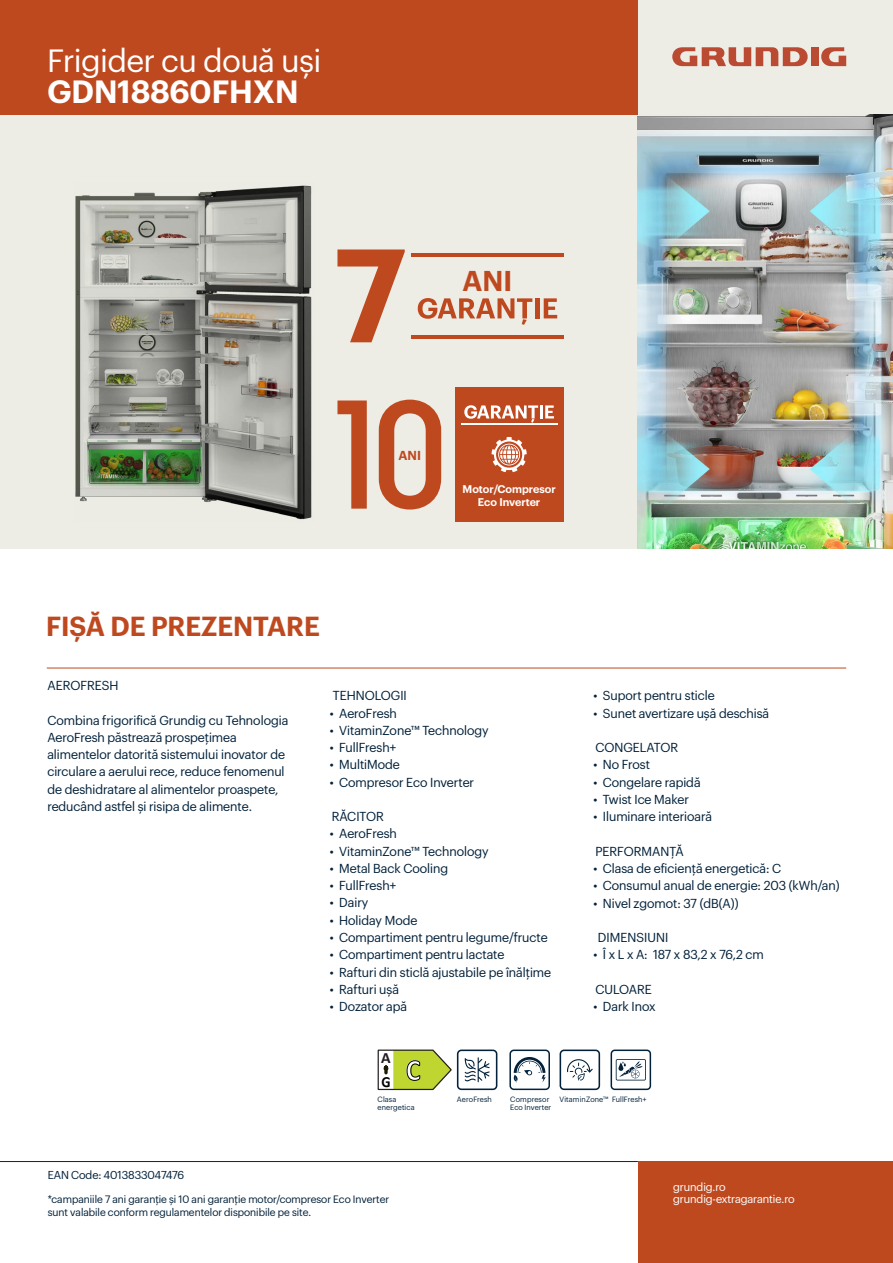
<style>
.page{position:relative;width:893px;height:1263px;background:#fff}
.page>*{position:absolute;margin:0;border:0;box-sizing:border-box;transform-origin:0 0}
.t1{font:31.5px "Grundig Basics";color:#fff}
.t2{font:600 31.5px "Grundig Basics";color:#fff}
.t3{font:700 31.05px "Calibri";color:#fff;scale:.93 1}
.t4{font:600 28.05px "Grundig Basics";color:#bf491f}
.t5{font:600 27px "Grundig Basics";color:#bf491f}
.t6{font:700 15.75px "Calibri";color:#241c1f}
.t7{font:700 15.45px "Calibri";color:#000;scale:.93 1}
.t8{font:12.75px/17.2px "Grundig Basics";color:#02213a}
.t9{font:600 12.75px "Grundig Basics";color:#bf491f}
.t10{font:11.25px/12.8px "Grundig Basics";letter-spacing:-.005em;color:#fff}
.t11{font:11.25px "Grundig Basics";letter-spacing:-.005em;color:#02213a}
.t12{font:600 10.95px/13px "Grundig Basics";color:#fff;text-align:center}
.t13{font:10.5px/13.5px "Grundig Basics";color:#02213a}
.t14{font:7.5px/8.2px "Grundig Basics";letter-spacing:.02em;color:#02213a}
</style>
<div class="page">
<div style="left:0;top:0;width:893px;height:549px;background:#edede6"></div>
<img style="left:638px;top:115px;width:255px;height:434px">
<div style="left:811px;top:47px;width:7px;height:19px;background:#ba4a32"></div>
<svg style="left:818px;top:47px;width:28px;height:19px"></svg>
<svg style="left:672px;top:47px;width:136px;height:19px"></svg>
<div style="left:0;top:0;width:638px;height:115px;background:#bf491f"></div>
<hr style="left:47px;top:668px;width:799px;height:1px;background:#bf491f">
<hr style="left:0;top:1161px;width:638px;height:1px;background:#231f20">
<div style="left:639px;top:1161px;width:254px;height:102px;background:#bf491f"></div>
<img style="left:75px;top:185px;width:237px;height:335px">
<div style="left:509px;top:1049px;width:41px;height:41px;border:2px solid #02213a;border-radius:4px"></div>
<svg style="left:513px;top:1057px;width:33px;height:26px"></svg>
<div style="left:611px;top:1049px;width:40px;height:41px;border:2px solid #02213a;border-radius:3px"></div>
<svg style="left:616px;top:1059px;width:30px;height:21px"></svg>
<div style="left:560px;top:1049px;width:40px;height:41px;border:2px solid #02213a;border-radius:4px"></div>
<svg style="left:567px;top:1059px;width:26px;height:21px"></svg>
<div style="left:457px;top:1049px;width:40px;height:41px;border:2px solid #02213a;border-radius:4px"></div>
<svg style="left:465px;top:1057px;width:25px;height:25px"></svg>
<div style="left:455px;top:387px;width:108px;height:135px;background:#bf491f"></div>
<svg style="left:337px;top:400px;width:30px;height:109px"></svg>
<svg style="left:379px;top:400px;width:62px;height:109px"></svg>
<svg style="left:491px;top:437px;width:36px;height:35px"></svg>
<svg style="left:464px;top:405px;width:90px;height:18px"></svg>
<hr style="left:461px;top:423px;width:96px;height:2px;background:#fff">
<svg style="left:337px;top:249px;width:68px;height:93px"></svg>
<svg style="left:418px;top:298px;width:114px;height:27px"></svg>
<div style="left:535px;top:298px;width:5px;height:20px;background:#bf491f"></div>
<svg style="left:544px;top:298px;width:13px;height:20px"></svg>
<hr style="left:411px;top:254px;width:152px;height:3px;background:#bf491f">
<hr style="left:411px;top:335px;width:152px;height:3px;background:#bf491f">
<svg style="left:377px;top:1049px;width:75px;height:42px"></svg>
<h1 class="t1" style="left:47px;top:37px;width:275px">Frigider cu două uși</h1>
<h1 class="t2" style="left:47px;top:68px;width:253px">GDN18860FHXN</h1>
<h3 class="t4" style="left:463px;top:259px;width:51px">ANI</h3>
<p class="t9" style="left:399px;top:446px;width:24px">ANI</p>
<p class="t12" style="left:462px;top:482px;width:95px">Motor/Compresor<br>Eco Inverter</p>
<h3 class="t5" style="left:46px;top:605px;width:275px">FIȘĂ DE PREZENTARE</h3>
<p class="t8" style="left:47px;top:676px;width:73px">AEROFRESH</p>
<p class="t8" style="left:47px;top:710px;width:242px">Combina frigorifică Grundig cu Tehnologia AeroFresh păstrează prospețimea alimentelor datorită sistemului inovator de circulare a aerului rece, reduce fenomenul de deshidratare al alimentelor proaspete, reducând astfel și risipa de alimente.</p>
<p class="t8" style="left:333px;top:686px;width:75px">TEHNOLOGII</p>
<p class="t8" style="left:330px;top:703px;width:68px">• AeroFresh</p>
<p class="t8" style="left:330px;top:721px;width:160px">• VitaminZone™ Technology</p>
<p class="t8" style="left:330px;top:738px;width:67px">• FullFresh+</p>
<p class="t8" style="left:330px;top:755px;width:71px">• MultiMode</p>
<p class="t8" style="left:330px;top:772px;width:146px">• Compresor Eco Inverter</p>
<p class="t8" style="left:332px;top:807px;width:54px">RĂCITOR</p>
<p class="t8" style="left:330px;top:824px;width:68px">• AeroFresh</p>
<p class="t8" style="left:330px;top:841px;width:160px">• VitaminZone™ Technology</p>
<p class="t8" style="left:330px;top:859px;width:120px">• Metal Back Cooling</p>
<p class="t8" style="left:330px;top:876px;width:67px">• FullFresh+</p>
<p class="t8" style="left:330px;top:893px;width:40px">• Dairy</p>
<p class="t8" style="left:330px;top:910px;width:89px">• Holiday Mode</p>
<p class="t8" style="left:330px;top:928px;width:219px">• Compartiment pentru legume/fructe</p>
<p class="t8" style="left:330px;top:945px;width:176px">• Compartiment pentru lactate</p>
<p class="t8" style="left:330px;top:962px;width:223px">• Rafturi din sticlă ajustabile pe înălțime</p>
<p class="t8" style="left:330px;top:979px;width:70px">• Rafturi ușă</p>
<p class="t8" style="left:330px;top:997px;width:79px">• Dozator apă</p>
<p class="t8" style="left:594px;top:686px;width:123px">• Suport pentru sticle</p>
<p class="t8" style="left:594px;top:703px;width:177px">• Sunet avertizare ușă deschisă</p>
<p class="t8" style="left:595px;top:738px;width:84px">CONGELATOR</p>
<p class="t8" style="left:594px;top:755px;width:58px">• No Frost</p>
<p class="t8" style="left:594px;top:772px;width:108px">• Congelare rapidă</p>
<p class="t8" style="left:594px;top:790px;width:97px">• Twist Ice Maker</p>
<p class="t8" style="left:594px;top:807px;width:120px">• Iluminare interioară</p>
<p class="t8" style="left:595px;top:841px;width:90px">PERFORMANȚĂ</p>
<p class="t8" style="left:594px;top:859px;width:189px">• Clasa de eficiență energetică: C</p>
<p class="t8" style="left:594px;top:876px;width:247px">• Consumul anual de energie: 203 (kWh/an)</p>
<p class="t8" style="left:594px;top:893px;width:146px">• Nivel zgomot: 37 (dB(A))</p>
<p class="t8" style="left:598px;top:928px;width:72px">DIMENSIUNI</p>
<p class="t8" style="left:594px;top:945px;width:172px">• Î x L x A: 187 x 83,2 x 76,2 cm</p>
<p class="t8" style="left:595px;top:979px;width:58px">CULOARE</p>
<p class="t8" style="left:594px;top:997px;width:63px">• Dark Inox</p>
<p class="t6" style="left:381px;top:1046px;width:11px">A</p>
<p class="t7" style="left:382px;top:1071px;width:11px">G</p>
<h2 class="t3" style="left:406px;top:1048px;width:18px">C</h2>
<p class="t14" style="left:378px;top:1094px;width:20px">Clasa</p>
<p class="t14" style="left:457px;top:1094px;width:37px">AeroFresh</p>
<p class="t14" style="left:612px;top:1094px;width:36px">FullFresh+</p>
<p class="t14" style="left:378px;top:1103px;width:39px">energetica</p>
<p class="t14" style="left:560px;top:1094px;width:50px">VitaminZone™</p>
<p class="t14" style="left:510px;top:1094px;width:43px">Compresor<br>Eco Inverter</p>
<p class="t11" style="left:48px;top:1167px;width:138px">EAN Code: 4013833047476</p>
<p class="t13" style="left:48px;top:1191px;width:343px">*campaniile 7 ani garanție și 10 ani garanție motor/compresor Eco Inverter sunt valabile conform regulamentelor disponibile pe site.</p>
<p class="t10" style="left:673px;top:1179px;width:123px">grundig.ro grundig-extragarantie.ro</p>
</div>
